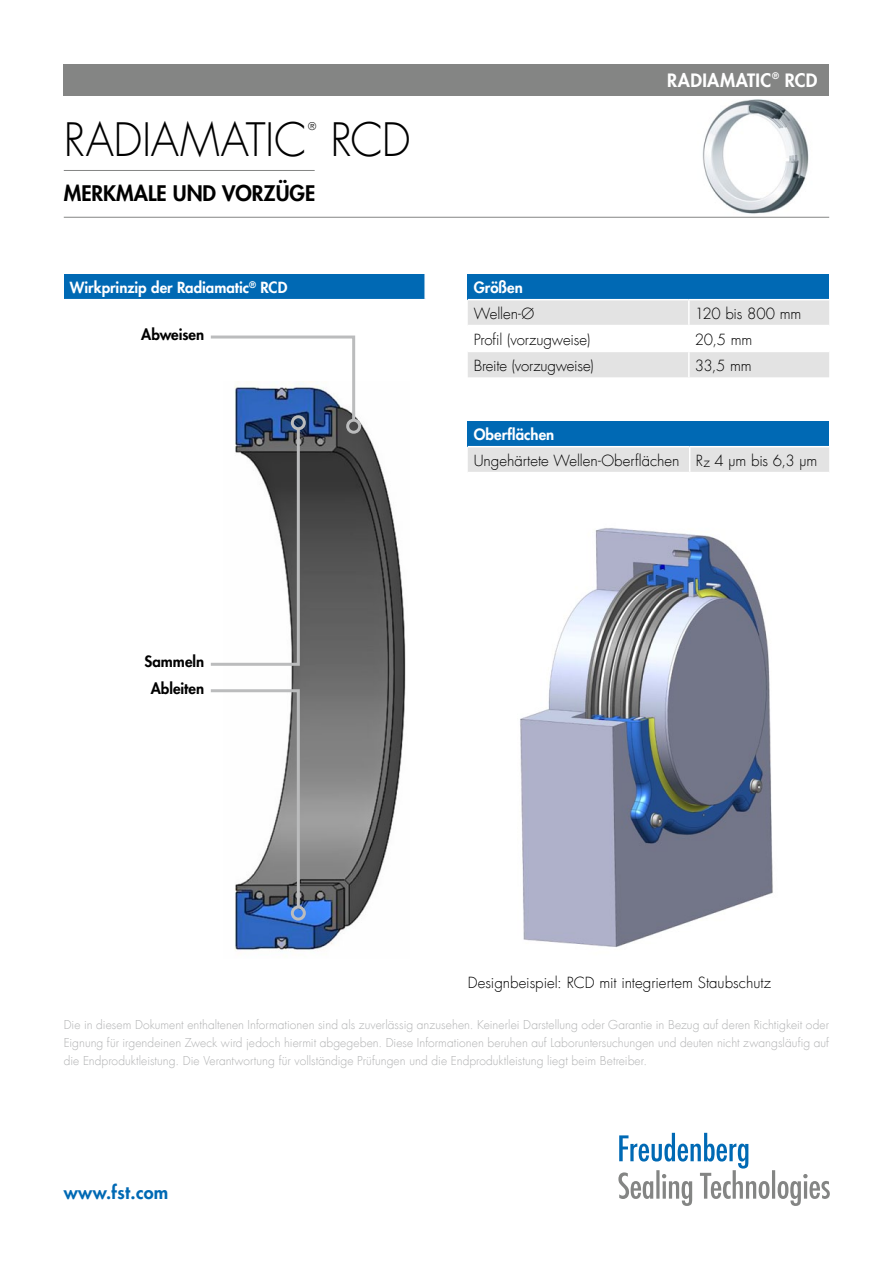
<style>
.page{position:relative;width:893px;height:1263px;background:#fff}
.page>*{position:absolute;margin:0;border:0;box-sizing:border-box;transform-origin:0 0}
.t1{font:300 45px "Futura Com";letter-spacing:-.01em;color:#000}
.t2{font:800 21px "Futura Com";color:#000}
.t3{font:800 18px "Futura Com";letter-spacing:.015em;color:#fff}
.t4{font:800 18px "Futura Com";letter-spacing:.02em;color:#0069b4}
.t5{font:300 15px/25.8px "Futura Com";color:#000}
.t6{font:800 15px "Futura Com";color:#fff}
.t7{font:800 15px/27px "Futura Com";color:#000;text-align:center}
.t8{font:300 12px/18px "Futura Com";letter-spacing:.005em;color:#b1b2b3;text-align:justify}
.t9{font:300 10.5px "Futura Com";color:#000}
.s1{font-weight:800;color:#fff}
</style>
<div class="page">
<img style="left:674px;top:99px;width:156px;height:119px">
<div style="left:64px;top:64px;width:765px;height:32px;background:#848584"></div>
<hr style="left:64px;top:170px;width:251px;height:1px;background:#848584">
<hr style="left:64px;top:217px;width:765px;height:1px;background:#848584">
<img style="left:234px;top:418px;width:172px;height:534px">
<div style="left:346px;top:419px;width:15px;height:15px;border:3px solid #bbbcbd;border-radius:50%"></div>
<svg style="left:210px;top:335px;width:147px;height:332px"></svg>
<div style="left:291px;top:415px;width:15px;height:15px;border:3px solid #bbbcbd;border-radius:50%"></div>
<svg style="left:210px;top:688px;width:91px;height:222px"></svg>
<div style="left:291px;top:906px;width:15px;height:15px;border:3px solid #bbbcbd;border-radius:50%"></div>
<div style="left:468px;top:274px;width:361px;height:26px;background:#0069b4"></div>
<svg style="left:468px;top:300px;width:361px;height:77px"></svg>
<hr style="left:468px;top:299px;width:221px;height:1px;background:#fff">
<hr style="left:689px;top:299px;width:140px;height:1px;background:#fff">
<hr style="left:688px;top:300px;width:2px;height:25px;background:#fff">
<hr style="left:468px;top:325px;width:221px;height:1px;background:#fff">
<hr style="left:689px;top:325px;width:140px;height:1px;background:#fff">
<hr style="left:688px;top:326px;width:2px;height:25px;background:#fff">
<hr style="left:468px;top:351px;width:221px;height:1px;background:#fff">
<hr style="left:689px;top:351px;width:140px;height:1px;background:#fff">
<hr style="left:688px;top:352px;width:2px;height:25px;background:#fff">
<div style="left:468px;top:421px;width:361px;height:26px;background:#0069b4"></div>
<hr style="left:468px;top:446px;width:222px;height:1px;background:#fff">
<hr style="left:690px;top:446px;width:139px;height:1px;background:#fff">
<div style="left:468px;top:447px;width:361px;height:25px;background:#e3e3e3"></div>
<img style="left:520px;top:528px;width:253px;height:419px">
<div style="left:64px;top:274px;width:361px;height:26px;background:#0069b4"></div>
<hr style="left:424px;top:274px;width:2px;height:25px;background:#fff">
<hr style="left:64px;top:299px;width:362px;height:1px;background:#fff">
<svg style="left:618px;top:1133px;width:212px;height:73px"></svg>
<h1 class="t1" style="left:64px;top:110px;width:244px">Radiamatic</h1>
<p class="t9" style="left:308px;top:119px;width:10px">®</p>
<h1 class="t1" style="left:330px;top:110px;width:50px">RCD</h1>
<h2 class="t2" style="left:64px;top:178px;width:253px">MERKMALE UND VORZÜGE</h2>
<p class="t6" style="left:70px;top:276px;width:209px">Wirkprinzip der Radiamatic<sup>®</sup> RCD</p>
<p class="t7" style="left:141px;top:321px;width:65px">Abweisen</p>
<h3 class="t3" style="left:667px;top:67px;width:140px">Radiamatic<sup>®</sup> RCD</h3>
<p class="t6" style="left:474px;top:276px;width:51px">Größen</p>
<p class="t5" style="left:474px;top:301px;width:62px">Wellen-Ø</p>
<p class="t5" style="left:695px;top:301px;width:108px">120 bis 800 mm</p>
<p class="t5" style="left:474px;top:326px;width:118px">Profil (vorzugweise)</p>
<p class="t5" style="left:695px;top:326px;width:59px">20,5 mm</p>
<p class="t5" style="left:474px;top:352px;width:122px">Breite (vorzugweise)</p>
<p class="t5" style="left:695px;top:352px;width:58px">33,5 mm</p>
<p class="t5" style="left:474px;top:422px;width:345px"><span class="s1">Oberflächen<br></span>Ungehärtete Wellen-Oberflächen R<sub>z</sub> 4 µm bis 6,3 µm</p>
<p class="t7" style="left:145px;top:648px;width:61px">Sammeln<br>Ableiten</p>
<p class="t5" style="left:468px;top:970px;width:305px">Designbeispiel: RCD mit integriertem Staubschutz</p>
<p class="t8" style="left:64px;top:1016px;width:767px">Die in diesem Dokument enthaltenen I nformationen sind als zuverlässig anzusehen. Keinerlei Darstellung oder Garantie in Bezug auf deren Richtigkeit oder Eignung für irgendeinen Zweck wird jedoch hiermit abgegeben. Diese Informationen beruhen auf Laboruntersuchungen und deuten nicht zwangsläufig auf die Endproduktleistung. Die Verantwortung für vollständige Prüfungen und die Endproduktleistung liegt beim Betreiber.</p>
<h3 class="t4" style="left:64px;top:1179px;width:106px">www.fst.com</h3>
</div>
